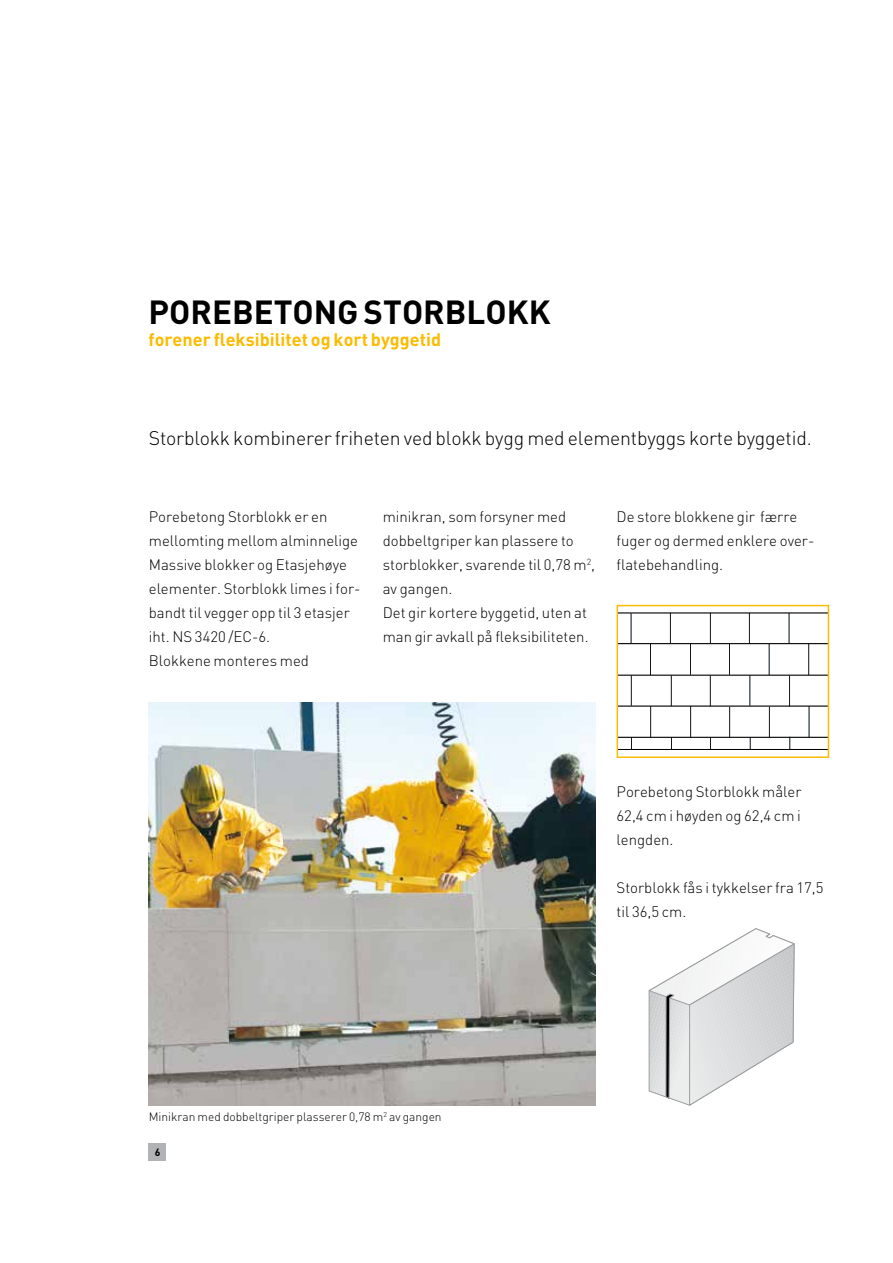
<style>
.page{position:relative;width:893px;height:1263px;background:#fff}
.page>*{position:absolute;margin:0;border:0;box-sizing:border-box;transform-origin:0 0}
.t1{font:700 33px "DIN";color:#000}
.t2{font:300 19.5px "DIN";letter-spacing:-.01em;color:#000}
.t3{font:700 18px "DIN";color:#fabb00}
.t4{font:300 15px/24px "DIN";color:#000}
.t5{font:300 12px "DIN";color:#000}
.t6{font:700 10.5px "DIN";color:#000}
</style>
<div class="page">
<div style="left:149px;top:1144px;width:17px;height:17px;background:#b1b3b4"></div>
<img style="left:149px;top:702px;width:446px;height:404px">
<svg style="left:649px;top:928px;width:145px;height:178px"></svg>
<hr style="left:617px;top:643px;width:211px;height:1px;background:#000">
<hr style="left:617px;top:706px;width:211px;height:1px;background:#000">
<hr style="left:617px;top:749px;width:211px;height:1px;background:#000">
<hr style="left:617px;top:737px;width:211px;height:1px;background:#000">
<hr style="left:617px;top:613px;width:211px;height:1px;background:#000">
<hr style="left:617px;top:675px;width:211px;height:1px;background:#000">
<hr style="left:710px;top:613px;width:1px;height:31px;background:#000">
<hr style="left:749px;top:613px;width:1px;height:31px;background:#000">
<hr style="left:789px;top:613px;width:1px;height:30px;background:#000">
<hr style="left:670px;top:613px;width:1px;height:30px;background:#000">
<hr style="left:690px;top:644px;width:1px;height:31px;background:#000">
<hr style="left:729px;top:644px;width:1px;height:31px;background:#000">
<hr style="left:769px;top:644px;width:1px;height:31px;background:#000">
<hr style="left:808px;top:644px;width:1px;height:31px;background:#000">
<hr style="left:650px;top:644px;width:1px;height:31px;background:#000">
<hr style="left:631px;top:613px;width:1px;height:30px;background:#000">
<hr style="left:671px;top:675px;width:1px;height:31px;background:#000">
<hr style="left:710px;top:675px;width:1px;height:31px;background:#000">
<hr style="left:750px;top:675px;width:1px;height:31px;background:#000">
<hr style="left:789px;top:675px;width:1px;height:31px;background:#000">
<hr style="left:631px;top:675px;width:1px;height:31px;background:#000">
<hr style="left:690px;top:706px;width:1px;height:31px;background:#000">
<hr style="left:729px;top:707px;width:1px;height:30px;background:#000">
<hr style="left:769px;top:707px;width:1px;height:30px;background:#000">
<hr style="left:809px;top:706px;width:1px;height:31px;background:#000">
<hr style="left:650px;top:706px;width:1px;height:31px;background:#000">
<svg style="left:750px;top:737px;width:1px;height:12px"></svg>
<svg style="left:790px;top:737px;width:1px;height:12px"></svg>
<div style="left:617px;top:605px;width:212px;height:153px;border:2px solid #fabb00"></div>
<h1 class="t1" style="left:148px;top:291px;width:404px">POREBETONG STORBLOKK</h1>
<p class="t3" style="left:148px;top:328px;width:294px">forener fleksibilitet og kort byggetid</p>
<h2 class="t2" style="left:149px;top:426px;width:664px">Storblokk kombinerer friheten ved blokk bygg med elementbyggs korte byggetid.</h2>
<p class="t4" style="left:149px;top:505px;width:213px">Porebetong Storblokk er en mellomting mellom alminnelige<br>Massive blokker og Etasjehøye elementer. Storblokk limes i for&shy;bandt til vegger opp til 3 etasjer iht. NS 3420 /EC-6.<br>Blokkene monteres med</p>
<p class="t4" style="left:383px;top:505px;width:214px">minikran, som forsyner med dobbeltgriper kan plassere to storblokker, svarende til 0,78 m<sup>2</sup>, av gangen.<br>Det gir kortere byggetid, uten at man gir avkall på fleksibiliteten.</p>
<p class="t4" style="left:617px;top:505px;width:199px">De store blokkene gir færre fuger og dermed enklere over&shy;flatebehandling.</p>
<p class="t4" style="left:617px;top:780px;width:187px;text-align:justify">Porebetong Storblokk måler 62,4 cm i høyden og 62,4 cm i lengden.</p>
<p class="t4" style="left:617px;top:876px;width:208px">Storblokk fås i tykkelser fra 17,5 til 36,5 cm.</p>
<p class="t5" style="left:149px;top:1109px;width:294px">Minikran med dobbeltgriper plasserer 0,78 m<sup>2</sup> av gangen</p>
<p class="t6" style="left:155px;top:1145px;width:7px">6</p>
</div>
